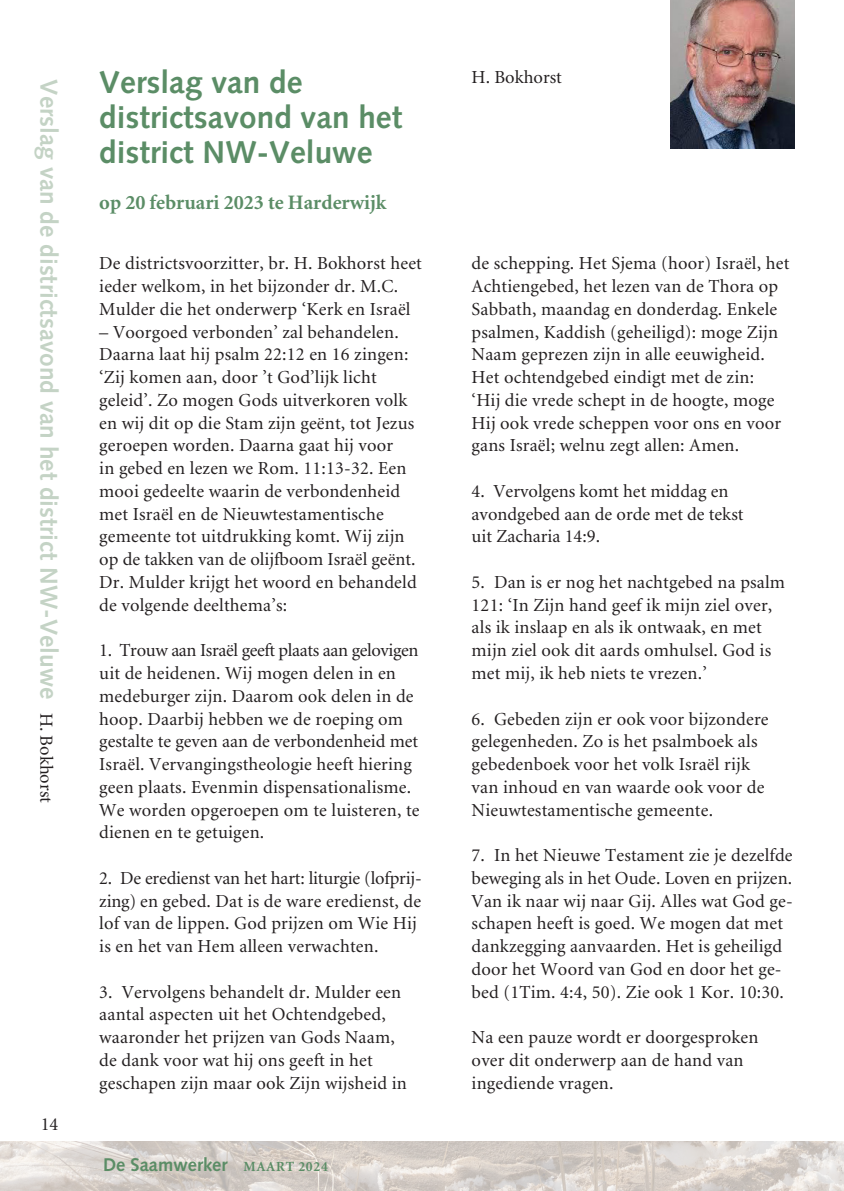
<style>
.page{position:relative;width:844px;height:1191px;background:#fff}
.page>*{position:absolute;margin:0;border:0;box-sizing:border-box;transform-origin:0 0}
.Title_TOC{font:700 31.5px/35px "Syntax";color:#5b8d66}
.Title_Side{font:700 24.5px "Syntax";color:#c4d3c5}
.Paragraph_Title{font:700 20.65px "Minion";color:#5b8d66}
.Body_Text{font:18.38px/22.8px "Minion";letter-spacing:.01em;color:#231f20}
.t1{font:700 18.38px "Syntax";color:#5b8d66}
.s1{font-family:"Minion";font-weight:400;font-size:18.38px;color:#231f20}
.s2{font-family:"Minion";font-size:14px}
</style>
<div class="page">
<img style="left:0;top:1141px;width:843px;height:50px">
<svg style="left:99px;top:1153px;width:323px;height:25px;background:#d9d1cb"></svg>
<img style="left:670px;top:0;width:124px;height:149px">
<p class="Title_Side" style="left:63px;top:79px;width:725px;rotate:90deg">Verslag van de districtsavond van het district NW-Veluwe <span class="s1">H. Bokhorst</span></p>
<p class="Body_Text" style="left:41px;top:1113px;width:19px">14</p>
<p class="Title_TOC" style="left:99px;top:65px;width:304px">Verslag van de districtsavond van het district NW-Veluwe</p>
<p class="Paragraph_Title" style="left:99px;top:191px;width:289px">op 20 februari 2023 te Harderwijk</p>
<p class="Body_Text" style="left:99px;top:253px;width:324px">De districtsvoorzitter, br. H. Bokhorst heet ieder welkom, in het bijzonder dr. M.C.<br>Mulder die het onderwerp ‘Kerk en Israël</p>
<p class="Body_Text" style="left:99px;top:321px;width:317px">– Voorgoed verbonden’ zal behandelen.<br>Daarna laat hij psalm 22:12 en 16 zingen: ‘Zij komen aan, door ’t God’lijk licht geleid’. Zo mogen Gods uitverkoren volk en wij dit op die Stam zijn geënt, tot Jezus geroepen worden. Daarna gaat hij voor<br>in gebed en lezen we Rom. 11:13-32. Een mooi gedeelte waarin de verbondenheid met Israël en de Nieuwtestamentische gemeente tot uitdrukking komt. Wij zijn op de takken van de olijfboom Israël geënt.</p>
<p class="Body_Text" style="left:99px;top:571px;width:319px">Dr. Mulder krijgt het woord en behandeld de volgende deelthema’s:</p>
<p class="Body_Text" style="left:99px;top:639px;width:322px">1. Trouw aan Israël geeft plaats aan gelovigen uit de heidenen. Wij mogen delen in en medeburger zijn. Daarom ook delen in de hoop. Daarbij hebben we de roeping om gestalte te geven aan de verbondenheid met Israël. Vervangingstheologie heeft hiering geen plaats. Evenmin dispensationalisme.<br>We worden opgeroepen om te luisteren, te dienen en te getuigen.</p>
<p class="Body_Text" style="left:99px;top:867px;width:324px">2. De eredienst van het hart: liturgie (lofprij&shy;zing) en gebed. Dat is de ware eredienst, de lof van de lippen. God prijzen om Wie Hij is en het van Hem alleen verwachten.</p>
<p class="Body_Text" style="left:99px;top:981px;width:309px">3. Vervolgens behandelt dr. Mulder een aantal aspecten uit het Ochtendgebed, waaronder het prijzen van Gods Naam, de dank voor wat hij ons geeft in het geschapen zijn maar ook Zijn wijsheid in</p>
<p class="t1" style="left:103px;top:1154px;width:226px">De Saamwerker <span class="s2">MAART 2024</span></p>
<p class="Body_Text" style="left:471px;top:67px;width:92px">H. Bokhorst</p>
<p class="Body_Text" style="left:471px;top:253px;width:319px">de schepping. Het Sjema (hoor) Israël, het Achtiengebed, het lezen van de Thora op Sabbath, maandag en donderdag. Enkele psalmen, Kaddish (geheiligd): moge Zijn Naam geprezen zijn in alle eeuwigheid.<br>Het ochtendgebed eindigt met de zin:</p>
<p class="Body_Text" style="left:471px;top:389px;width:311px">‘Hij die vrede schept in de hoogte, moge<br>Hij ook vrede scheppen voor ons en voor gans Israël; welnu zegt allen: Amen.</p>
<p class="Body_Text" style="left:471px;top:480px;width:258px">4. Vervolgens komt het middag en</p>
<p class="Body_Text" style="left:471px;top:503px;width:273px">avondgebed aan de orde met de tekst</p>
<p class="Body_Text" style="left:471px;top:526px;width:130px">uit Zacharia 14:9.</p>
<p class="Body_Text" style="left:471px;top:571px;width:315px">5. Dan is er nog het nachtgebed na psalm 121: ‘In Zijn hand geef ik mijn ziel over, als ik inslaap en als ik ontwaak, en met mijn ziel ook dit aards omhulsel. God is met mij, ik heb niets te vrezen.’</p>
<p class="Body_Text" style="left:471px;top:708px;width:298px">6. Gebeden zijn er ook voor bijzondere gelegenheden. Zo is het psalmboek als gebedenboek voor het volk Israël rijk</p>
<p class="Body_Text" style="left:471px;top:776px;width:294px">van inhoud en van waarde ook voor de<br>Nieuwtestamentische gemeente.</p>
<p class="Body_Text" style="left:471px;top:844px;width:322px">7. In het Nieuwe Testament zie je dezelfde beweging als in het Oude. Loven en prijzen.<br>Van ik naar wij naar Gij. Alles wat God ge&shy;schapen heeft is goed. We mogen dat met dankzegging aanvaarden. Het is geheiligd door het Woord van God en door het ge&shy;bed (1Tim. 4:4, 50). Zie ook 1 Kor. 10:30.</p>
<p class="Body_Text" style="left:471px;top:1026px;width:288px">Na een pauze wordt er doorgesproken over dit onderwerp aan de hand van ingediende vragen.</p>
</div>
